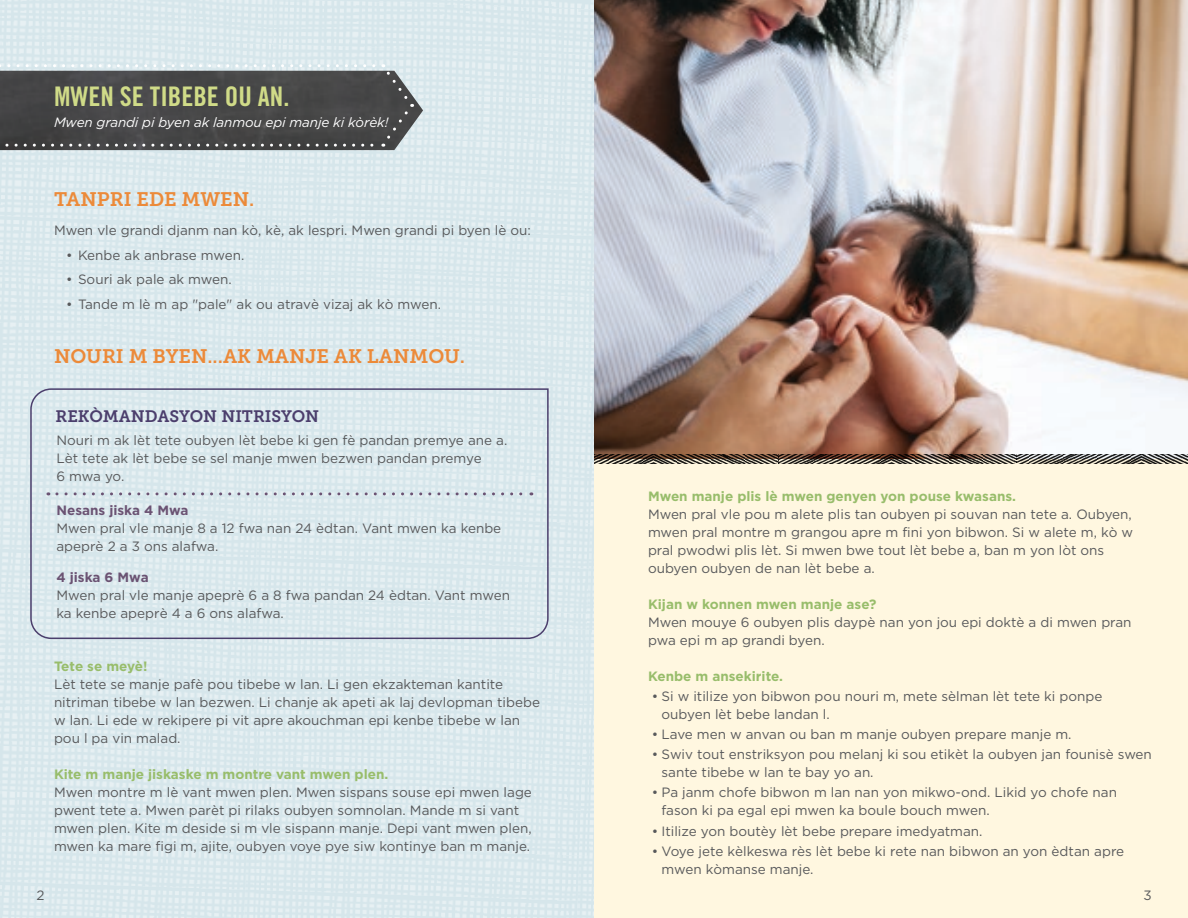
<style>
.page{position:relative;width:1188px;height:918px;background:#fff7e0}
.page>*{position:absolute;margin:0;border:0;box-sizing:border-box;transform-origin:0 0}
.t1{font:27px "Trade Gothic LT Std Bd Cn 20";color:#d0db88}
.t2{font:19.5px "Museo Slab 700";color:#ec8a39}
.t3{font:16.5px "Museo Slab 700";letter-spacing:-.005em;color:#4b3e6c}
.t4{font:13.5px/18px "Gotham HTF";color:#58595b}
.t5{font:700 13.5px "Gotham";color:#98bd6b}
.t6{font:italic 13.5px "Gotham";letter-spacing:-.01em;color:#fff}
.t7{font:700 13.5px "Gotham";color:#6b5373}
</style>
<div class="page">
<img style="left:594px;top:0;width:594px;height:455px">
<img style="left:1028px;top:455px;width:160px;height:8px">
<svg style="left:1016px;top:455px;width:12px;height:8px"></svg>
<img style="left:594px;top:455px;width:422px;height:8px">
<img style="left:0;top:225px;width:266px;height:34px">
<img style="left:0;top:180px;width:267px;height:45px">
<img style="left:0;top:150px;width:269px;height:30px">
<img style="left:0;top:44px;width:272px;height:20px">
<img style="left:0;top:0;width:273px;height:44px">
<img style="left:0;top:890px;width:244px;height:28px">
<img style="left:0;top:844px;width:245px;height:46px">
<img style="left:0;top:799px;width:247px;height:45px">
<img style="left:0;top:754px;width:248px;height:45px">
<img style="left:0;top:709px;width:250px;height:45px">
<img style="left:0;top:664px;width:251px;height:45px">
<img style="left:0;top:618px;width:253px;height:46px">
<img style="left:0;top:603px;width:29px;height:15px">
<img style="left:0;top:557px;width:29px;height:46px">
<img style="left:0;top:512px;width:29px;height:45px">
<img style="left:0;top:467px;width:29px;height:45px">
<img style="left:0;top:422px;width:29px;height:45px">
<img style="left:0;top:377px;width:261px;height:45px">
<img style="left:0;top:331px;width:262px;height:46px">
<img style="left:0;top:286px;width:264px;height:45px">
<img style="left:0;top:259px;width:266px;height:27px">
<img style="left:266px;top:225px;width:328px;height:45px">
<img style="left:267px;top:180px;width:327px;height:56px">
<img style="left:269px;top:146px;width:325px;height:45px">
<img style="left:423px;top:100px;width:171px;height:46px">
<img style="left:272px;top:44px;width:322px;height:56px">
<img style="left:273px;top:0;width:321px;height:55px">
<img style="left:275px;top:0;width:319px;height:10px">
<img style="left:244px;top:890px;width:332px;height:28px">
<img style="left:245px;top:844px;width:333px;height:57px">
<img style="left:247px;top:799px;width:332px;height:57px">
<img style="left:248px;top:754px;width:333px;height:56px">
<img style="left:250px;top:709px;width:332px;height:56px">
<img style="left:251px;top:664px;width:333px;height:56px">
<img style="left:253px;top:630px;width:332px;height:45px">
<img style="left:549px;top:614px;width:38px;height:16px">
<img style="left:549px;top:568px;width:38px;height:46px">
<img style="left:549px;top:523px;width:40px;height:45px">
<img style="left:549px;top:478px;width:41px;height:45px">
<img style="left:549px;top:433px;width:43px;height:45px">
<img style="left:261px;top:377px;width:332px;height:56px">
<img style="left:262px;top:331px;width:332px;height:57px">
<img style="left:264px;top:286px;width:330px;height:56px">
<img style="left:265px;top:270px;width:329px;height:27px">
<img style="left:576px;top:901px;width:18px;height:17px">
<img style="left:578px;top:856px;width:16px;height:56px">
<img style="left:579px;top:810px;width:15px;height:57px">
<img style="left:581px;top:765px;width:13px;height:56px">
<img style="left:582px;top:720px;width:12px;height:56px">
<img style="left:584px;top:675px;width:10px;height:56px">
<img style="left:585px;top:630px;width:9px;height:56px">
<img style="left:587px;top:625px;width:7px;height:16px">
<img style="left:587px;top:568px;width:7px;height:57px">
<img style="left:589px;top:523px;width:5px;height:56px">
<img style="left:590px;top:478px;width:4px;height:56px">
<img style="left:592px;top:433px;width:2px;height:56px">
<img style="left:593px;top:388px;width:1px;height:56px">
<img style="left:0;top:71px;width:423px;height:79px">
<svg style="left:0;top:64px;width:413px;height:83px;background:#565758"></svg>
<svg style="left:29px;top:388px;width:520px;height:252px;background:#d8e6eb"></svg>
<svg style="left:57px;top:492px;width:475px;height:3px"></svg>
<h1 class="t1" style="left:54px;top:80px;width:237px">MWEN SE TIBEBE OU AN.</h1>
<p class="t6" style="left:54px;top:114px;width:336px">Mwen grandi pi byen ak lanmou epi manje ki kòrèk!</p>
<h2 class="t2" style="left:54px;top:188px;width:202px">TANPRI EDE MWEN.</h2>
<p class="t4" style="left:54px;top:221px;width:478px">Mwen vle grandi djanm nan kò, kè, ak lespri. Mwen grandi pi byen lè ou:</p>
<p class="t4" style="left:66px;top:246px;width:180px">• Kenbe ak anbrase mwen.</p>
<p class="t4" style="left:66px;top:270px;width:167px">• Souri ak pale ak mwen.</p>
<p class="t4" style="left:66px;top:295px;width:377px">• Tande m lè m ap "pale" ak ou atravè vizaj ak kò mwen.</p>
<h2 class="t2" style="left:54px;top:345px;width:412px">NOURI M BYEN...AK MANJE AK LANMOU.</h2>
<p class="t3" style="left:56px;top:407px;width:265px">REKÒMANDASYON NITRISYON</p>
<p class="t4" style="left:56px;top:431px;width:452px">Nouri m ak lèt tete oubyen lèt bebe ki gen fè pandan premye ane a.<br>Lèt tete ak lèt bebe se sel manje mwen bezwen pandan premye<br>6 mwa yo.</p>
<p class="t7" style="left:56px;top:501px;width:134px">Nesans jiska 4 Mwa</p>
<p class="t4" style="left:56px;top:519px;width:446px">Mwen pral vle manje 8 a 12 fwa nan 24 èdtan. Vant mwen ka kenbe apeprè 2 a 3 ons alafwa.</p>
<p class="t7" style="left:56px;top:569px;width:94px">4 jiska 6 Mwa</p>
<p class="t4" style="left:56px;top:586px;width:455px">Mwen pral vle manje apeprè 6 a 8 fwa pandan 24 èdtan. Vant mwen ka kenbe apeprè 4 a 6 ons alafwa.</p>
<p class="t5" style="left:54px;top:657px;width:95px">Tete se meyè!</p>
<p class="t4" style="left:54px;top:675px;width:488px">Lèt tete se manje pafè pou tibebe w lan. Li gen ekzakteman kantite nitriman tibebe w lan bezwen. Li chanje ak apeti ak laj devlopman tibebe w lan. Li ede w rekipere pi vit apre akouchman epi kenbe tibebe w lan pou l pa vin malad.</p>
<p class="t5" style="left:54px;top:765px;width:336px">Kite m manje jiskaske m montre vant mwen plen.</p>
<p class="t4" style="left:54px;top:783px;width:479px">Mwen montre m lè vant mwen plen. Mwen sispans souse epi mwen lage pwent tete a. Mwen parèt pi rilaks oubyen somnolan. Mande m si vant mwen plen. Kite m deside si m vle sispann manje. Depi vant mwen plen, mwen ka mare figi m, ajite, oubyen voye pye siw kontinye ban m manje.</p>
<p class="t5" style="left:648px;top:487px;width:370px">Mwen manje plis lè mwen genyen yon pouse kwasans.</p>
<p class="t4" style="left:648px;top:505px;width:487px">Mwen pral vle pou m alete plis tan oubyen pi souvan nan tete a. Oubyen, mwen pral montre m grangou apre m fini yon bibwon. Si w alete m, kò w pral pwodwi plis lèt. Si mwen bwe tout lèt bebe a, ban m yon lòt ons oubyen oubyen de nan lèt bebe a.</p>
<p class="t5" style="left:648px;top:595px;width:230px">Kijan w konnen mwen manje ase?</p>
<p class="t4" style="left:648px;top:613px;width:485px">Mwen mouye 6 oubyen plis daypè nan yon jou epi doktè a di mwen pran pwa epi m ap grandi byen.</p>
<p class="t5" style="left:648px;top:667px;width:137px">Kenbe m ansekirite.</p>
<p class="t4" style="left:662px;top:687px;width:443px;text-indent:-10px">• Si w itilize yon bibwon pou nouri m, mete sèlman lèt tete ki ponpe oubyen lèt bebe landan l.</p>
<p class="t4" style="left:652px;top:725px;width:421px">• Lave men w anvan ou ban m manje oubyen prepare manje m.</p>
<p class="t4" style="left:662px;top:745px;width:492px;text-indent:-10px">• Swiv tout enstriksyon pou melanj ki sou etikèt la oubyen jan founisè swen sante tibebe w lan te bay yo an.</p>
<p class="t4" style="left:662px;top:783px;width:457px;text-indent:-10px">• Pa janm chofe bibwon m lan nan yon mikwo-ond. Likid yo chofe nan fason ki pa egal epi mwen ka boule bouch mwen.</p>
<p class="t4" style="left:652px;top:822px;width:332px">• Itilize yon boutèy lèt bebe prepare imedyatman.</p>
<p class="t4" style="left:662px;top:842px;width:464px;text-indent:-10px">• Voye jete kèlkeswa rès lèt bebe ki rete nan bibwon an yon èdtan apre mwen kòmanse manje.</p>
<p class="t4" style="left:36px;top:886px;width:10px">2</p>
<p class="t4" style="left:1143px;top:886px;width:10px">3</p>
</div>
